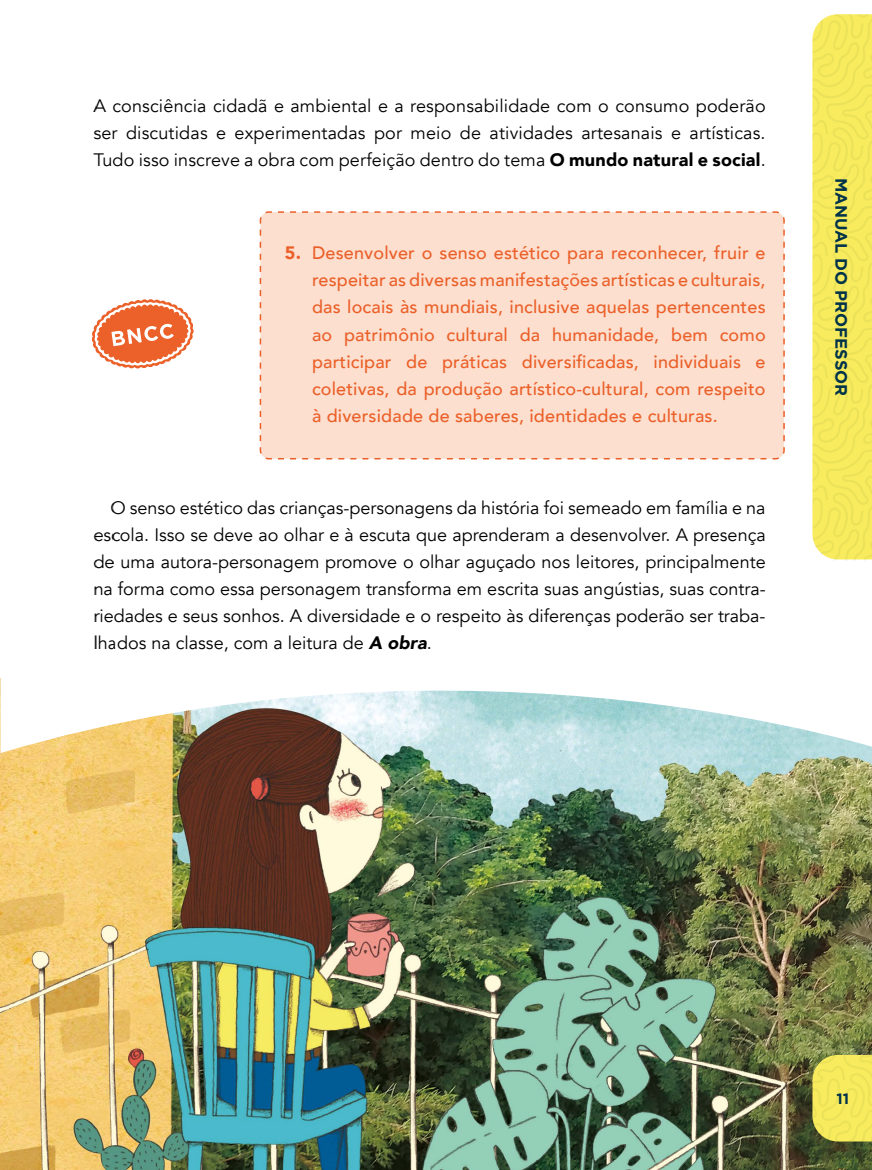
<style>
.page{position:relative;width:872px;height:1170px;background:#fff}
.page>*{position:absolute;margin:0;border:0;box-sizing:border-box;transform-origin:0 0}
.t1{font:18px/27px "Avenir";color:#000;text-align:justify}
.t2{font:500 18px/27px "Avenir";letter-spacing:.01em;color:#eb6029;text-align:justify}
.t3{font:700 16.5px "Gotham";color:#00334a}
.t4{font:700 15px "Gotham";color:#00334a}
.s1{font-weight:900}
.s2{font-weight:900;font-style:italic}
</style>
<div class="page">
<img style="left:1px;top:753px;width:871px;height:416px">
<svg style="left:1px;top:690px;width:871px;height:63px"></svg>
<div style="left:259px;top:211px;width:526px;height:249px;background:#fcdfcf"></div>
<div style="left:812px;top:14px;width:60px;height:547px;background:#f8eb5d"></div>
<div style="left:812px;top:1054px;width:60px;height:87px;background:#f8eb5d"></div>
<svg style="left:92px;top:299px;width:102px;height:69px"></svg>
<p class="t1" style="left:94px;top:92px;width:673px">A consciência cidadã e ambiental e a responsabilidade com o consumo poderão ser discutidas e experimentadas por meio de atividades artesanais e artísticas.<br>Tudo isso inscreve a obra com perfeição dentro do tema <span class="s1">O mundo natural e social</span>.</p>
<p class="t2" style="left:312px;top:239px;width:455px;text-indent:-27px"><span class="s1">5.</span> Desenvolver o senso estético para reconhecer, fruir e respeitar as diversas manifestações artísticas e culturais, das locais às mundiais, inclusive aquelas pertencentes ao patrimônio cultural da humanidade, bem como participar de práticas diversificadas, individuais e coletivas, da produção artístico-cultural, com respeito à diversidade de saberes, identidades e culturas.</p>
<p class="t1" style="left:94px;top:494px;width:673px;text-indent:17px">O senso estético das crianças-personagens da história foi semeado em família e na escola. Isso se deve ao olhar e à escuta que aprenderam a desenvolver. A presença de uma autora-personagem promove o olhar aguçado nos leitores, principalmente na forma como essa personagem transforma em escrita suas angústias, suas contra&shy;riedades e seus sonhos. A diversidade e o respeito às diferenças poderão ser traba&shy;lhados na classe, com a leitura de <span class="s2">A obra</span>.</p>
<p class="t3" style="left:852px;top:178px;width:220px;rotate:90deg">MANUAL DO PROFESSOR</p>
<p class="t4" style="left:836px;top:1088px;width:14px">11</p>
</div>
